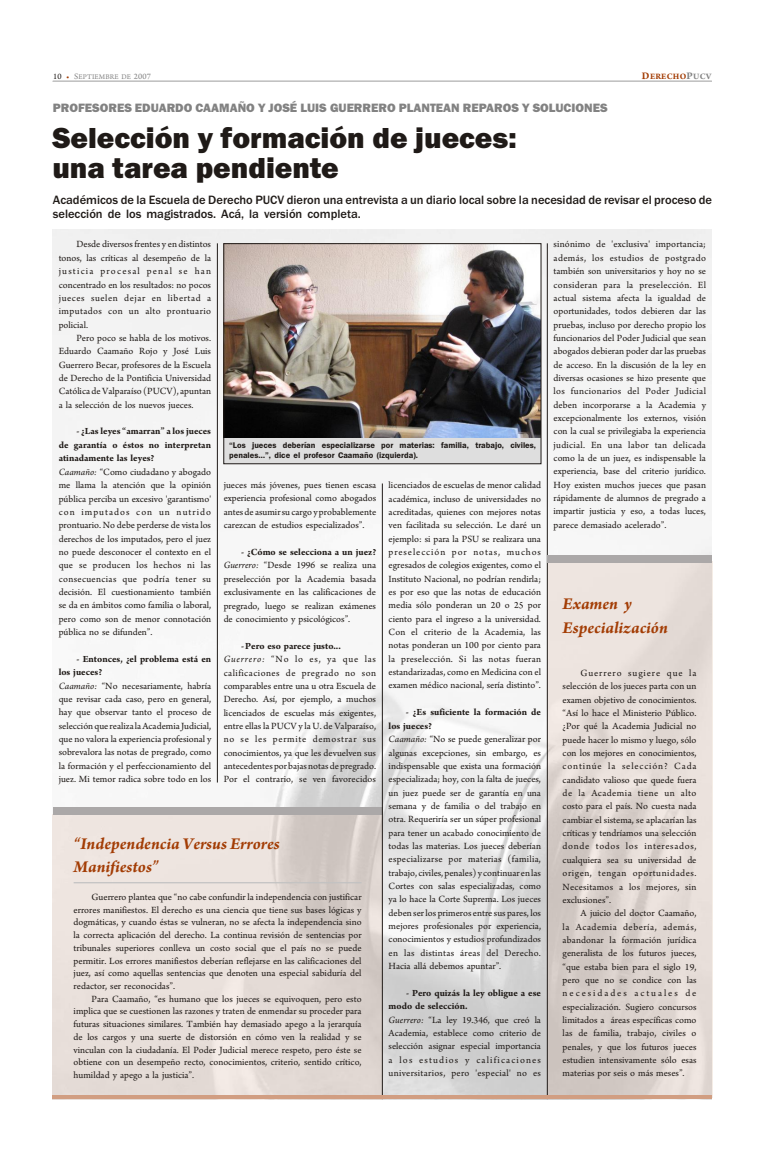
<style>
.page{position:relative;width:765px;height:1170px;background:#fff}
.page>*{position:absolute;margin:0;border:0;box-sizing:border-box;transform-origin:0 0}
.t1{font:800 30px/30.6px "Franklin Gothic";color:#1f1a17}
.t2{font:italic 700 17.5px/23.6px "Arno Pro";color:#a33d05}
.t3{font:500 12.5px/14.1px "Franklin Gothic";color:#1f1a17}
.t4{font:800 12.5px "Franklin Gothic";color:#828282}
.t5{font:10px/13.4px "Arno Pro";color:#1f1a17;text-align:justify}
.t6{font:700 8.75px "Arno Pro";letter-spacing:.03em;color:#a33d05}
.t7{font:8.5px/9.6px "Franklin Gothic Demi";color:#1f1a17}
.t8{font:7.5px "Arno Pro";letter-spacing:.015em;color:#828282}
.s1{font-size:8.75px;color:#1f1a17}
.s2{font-size:8.75px;color:#a33d05}
.s3{font-size:8.75px}
.s4{font-size:10.62px}
.s5{font-size:10.62px;color:#828282}
.s6{color:#828282}
.s7{font-weight:700}
.s8{font-style:italic}
</style>
<div class="page">
<img style="left:53px;top:230px;width:659px;height:866px">
<img style="left:53px;top:815px;width:329px;height:281px">
<img style="left:548px;top:563px;width:164px;height:533px">
<div style="left:224px;top:437px;width:317px;height:27px;background:#dedede"></div>
<hr style="left:53px;top:81px;width:659px;height:1px;background:#c2c2c2">
<img style="left:226px;top:246px;width:313px;height:191px">
<div style="left:224px;top:244px;width:317px;height:220px;border:1px solid #1f1a17"></div>
<hr style="left:217px;top:243px;width:1px;height:540px;background:#1f1a17">
<hr style="left:547px;top:243px;width:1px;height:856px;background:#1f1a17">
<hr style="left:74px;top:882px;width:288px;height:1px;background:#c2c2c2">
<div style="left:53px;top:808px;width:329px;height:7px;background:#aba8a8"></div>
<div style="left:547px;top:556px;width:165px;height:7px;background:#aba8a8"></div>
<hr style="left:382px;top:484px;width:1px;height:615px;background:#1f1a17">
<hr style="left:53px;top:1096px;width:659px;height:3px;background:#d19e82">
<p class="t8" style="left:53px;top:74px;width:100px"><span class="s1">10</span> <span class="s2">•</span> <span class="s3">S</span>EPTIEMBRE DE <span class="s3">2007</span></p>
<p class="t6" style="left:642px;top:73px;width:71px"><span class="s4">D</span>ERECHO<span class="s5">P</span><span class="s6">UCV</span></p>
<p class="t4" style="left:53px;top:103px;width:556px">PROFESORES EDUARDO CAAMAÑO Y JOSÉ LUIS GUERRERO PLANTEAN REPAROS Y SOLUCIONES</p>
<h1 class="t1" style="left:52px;top:125px;width:466px">Selección y formación de jueces: una tarea pendiente</h1>
<p class="t3" style="left:53px;top:193px;width:661px">Académicos de la Escuela de Derecho PUCV dieron una entrevista a un diario local sobre la necesidad de revisar el proceso de selección de los magistrados. Acá, la versión completa.</p>
<p class="t5" style="left:59px;top:239px;width:154px;text-indent:18px">Desde diversos frentes y en distintos tonos, las críticas al desempeño de la justicia procesal penal se han concentrado en los resultados: no pocos jueces suelen dejar en libertad a imputados con un alto prontuario policial.</p>
<p class="t5" style="left:59px;top:332px;width:154px;text-indent:18px">Pero poco se habla de los motivos.<br>Eduardo Caamaño Rojo y José Luis Guerrero Becar, profesores de la Escuela de Derecho de la Pontificia Universidad Católica de Valparaíso (PUCV), apuntan a la selección de los nuevos jueces.</p>
<p class="t5" style="left:59px;top:426px;width:154px;text-align:left;text-indent:18px"><span class="s7">- ¿Las leyes “amarran” a los jueces de garantía o éstos no interpretan atinadamente las leyes?<br></span><span class="s8">Caamaño:</span> “Como ciudadano y abogado me llama la atención que la opinión pública perciba un excesivo 'garantismo' con imputados con un nutrido prontuario. No debe perderse de vista los derechos de los imputados, pero el juez no puede desconocer el contexto en el que se producen los hechos ni las consecuencias que podría tener su decisión. El cuestionamiento también se da en ámbitos como familia o laboral, pero como son de menor connotación pública no se difunden”.</p>
<p class="t5" style="left:59px;top:653px;width:154px;text-align:left;text-indent:18px"><span class="s7">- Entonces, ¿el problema está en los jueces?<br></span><span class="s8">Caamaño:</span> “No necesariamente, habría que revisar cada caso, pero en general, hay que observar tanto el proceso de selección que realiza la Academia Judicial, que no valora la experiencia profesional y sobrevalora las notas de pregrado, como la formación y el perfeccionamiento del juez. Mi temor radica sobre todo en los</p>
<p class="t7" style="left:229px;top:441px;width:308px">“Los jueces deberían especializarse por materias: familia, trabajo, civiles, penales…”, dice el profesor Caamaño (izquierda).</p>
<p class="t5" style="left:389px;top:480px;width:154px">licenciados de escuelas de menor calidad académica, incluso de universidades no acreditadas, quienes con mejores notas ven facilitada su selección. Le daré un ejemplo: si para la PSU se realizara una preselección por notas, muchos egresados de colegios exigentes, como el Instituto Nacional, no podrían rendirla; es por eso que las notas de educación media sólo ponderan un 20 o 25 por ciento para el ingreso a la universidad.<br>Con el criterio de la Academia, las notas ponderan un 100 por ciento para la preselección. Si las notas fueran estandarizadas, como en Medicina con el examen médico nacional, sería distinto”.</p>
<p class="t5" style="left:389px;top:707px;width:154px;text-align:left;text-indent:17px"><span class="s7">- ¿Es suficiente la formación de los jueces?<br></span><span class="s8">Caamaño:</span> “No se puede generalizar por algunas excepciones, sin embargo, es indispensable que exista una formación especializada; hoy, con la falta de jueces, un juez puede ser de garantía en una semana y de familia o del trabajo en otra. Requeriría ser un súper profesional para tener un acabado conocimiento de todas las materias. Los jueces deberían especializarse por materias (familia, trabajo, civiles, penales) y continuar en las Cortes con salas especializadas, como ya lo hace la Corte Suprema. Los jueces deben ser los primeros entre sus pares, los mejores profesionales por experiencia, conocimientos y estudios profundizados en las distintas áreas del Derecho.<br>Hacia allá debemos apuntar”.</p>
<p class="t5" style="left:389px;top:987px;width:154px;text-align:left;text-indent:18px"><span class="s7">- Pero quizás la ley obligue a ese modo de selección.<br></span><span class="s8">Guerrero:</span> “La ley 19.346, que creó la Academia, establece como criterio de selección asignar especial importancia a los estudios y calificaciones universitarios, pero 'especial' no es</p>
<p class="t5" style="left:224px;top:480px;width:154px">jueces más jóvenes, pues tienen escasa experiencia profesional como abogados antes de asumir su cargo y probablemente carezcan de estudios especializados”.</p>
<p class="t5" style="left:224px;top:547px;width:154px;text-indent:18px"><span class="s7">- ¿Cómo se selecciona a un juez?<br></span><span class="s8">Guerrero:</span> “Desde 1996 se realiza una preselección por la Academia basada exclusivamente en las calificaciones de pregrado, luego se realizan exámenes de conocimiento y psicológicos”.</p>
<p class="t5" style="left:224px;top:640px;width:154px;text-align:left;text-indent:18px"><span class="s7">- Pero eso parece justo...<br></span><span class="s8">Guerrero:</span> “No lo es, ya que las calificaciones de pregrado no son comparables entre una u otra Escuela de Derecho. Así, por ejemplo, a muchos licenciados de escuelas más exigentes, entre ellas la PUCV y la U. de Valparaíso, no se les permite demostrar sus conocimientos, ya que les devuelven sus antecedentes por bajas notas de pregrado.<br>Por el contrario, se ven favorecidos</p>
<h2 class="t2" style="left:74px;top:835px;width:208px;line-height:22.5px">“Independencia Versus Errores<br>Manifiestos”</h2>
<p class="t5" style="left:74px;top:892px;width:290px;line-height:12.8px;text-indent:18px">Guerrero plantea que “no cabe confundir la independencia con justificar errores manifiestos. El derecho es una ciencia que tiene sus bases lógicas y dogmáticas, y cuando éstas se vulneran, no se afecta la independencia sino la correcta aplicación del derecho. La continua revisión de sentencias por tribunales superiores conlleva un costo social que el país no se puede permitir. Los errores manifiestos deberían reflejarse en las calificaciones del juez, así como aquellas sentencias que denoten una especial sabiduría del redactor, ser reconocidas”.</p>
<p class="t5" style="left:74px;top:994px;width:290px;line-height:12.8px;text-indent:18px">Para Caamaño, “es humano que los jueces se equivoquen, pero esto implica que se cuestionen las razones y traten de enmendar su proceder para futuras situaciones similares. También hay demasiado apego a la jerarquía de los cargos y una suerte de distorsión en cómo ven la realidad y se vinculan con la ciudadanía. El Poder Judicial merece respeto, pero éste se obtiene con un desempeño recto, conocimientos, criterio, sentido crítico, humildad y apego a la justicia”.</p>
<p class="t5" style="left:554px;top:239px;width:154px">sinónimo de 'exclusiva' importancia; además, los estudios de postgrado también son universitarios y hoy no se consideran para la preselección. El actual sistema afecta la igualdad de oportunidades, todos debieren dar las pruebas, incluso por derecho propio los funcionarios del Poder Judicial que sean abogados debieran poder dar las pruebas de acceso. En la discusión de la ley en diversas ocasiones se hizo presente que los funcionarios del Poder Judicial deben incorporarse a la Academia y excepcionalmente los externos, visión con la cual se privilegiaba la experiencia judicial. En una labor tan delicada como la de un juez, es indispensable la experiencia, base del criterio jurídico.<br>Hoy existen muchos jueces que pasan rápidamente de alumnos de pregrado a impartir justicia y eso, a todas luces, parece demasiado acelerado”.</p>
<h2 class="t2" style="left:563px;top:595px;width:107px">Examen y<br>Especialización</h2>
<p class="t5" style="left:563px;top:668px;width:135px;text-indent:18px">Guerrero sugiere que la selección de los jueces parta con un examen objetivo de conocimientos. “Así lo hace el Ministerio Público. ¿Por qué la Academia Judicial no puede hacer lo mismo y luego, sólo con los mejores en conocimientos, continúe la selección? Cada candidato valioso que quede fuera de la Academia tiene un alto costo para el país. No cuesta nada cambiar el sistema, se aplacarían las críticas y tendríamos una selección donde todos los interesados, cualquiera sea su universidad de origen, tengan oportunidades.<br>Necesitamos a los mejores, sin exclusiones”.</p>
<p class="t5" style="left:563px;top:908px;width:135px;text-indent:18px">A juicio del doctor Caamaño, la Academia debería, además, abandonar la formación jurídica generalista de los futuros jueces, “que estaba bien para el siglo 19, pero que no se condice con las necesidades actuales de especialización. Sugiero concursos limitados a áreas específicas como las de familia, trabajo, civiles o penales, y que los futuros jueces estudien intensivamente sólo esas materias por seis o más meses”.</p>
</div>
